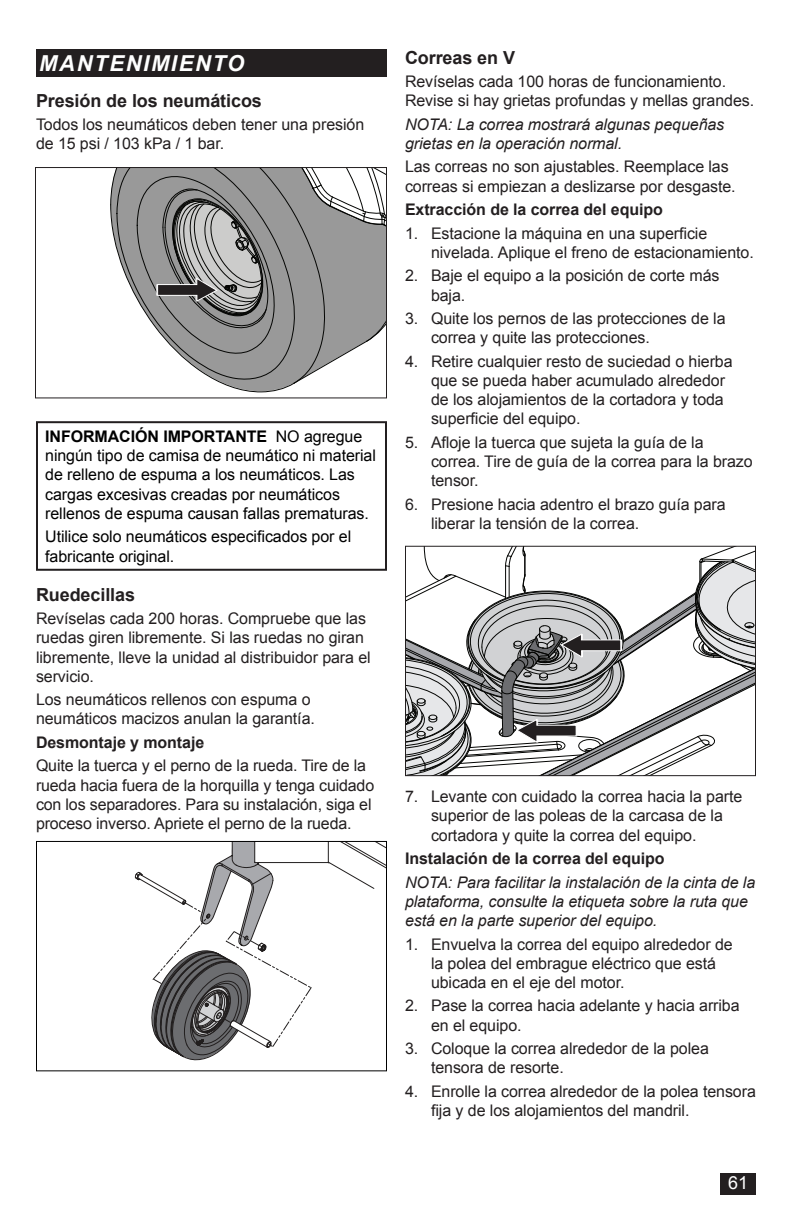
<style>
.page{position:relative;width:792px;height:1224px;background:#fff}
.page>*{position:absolute;margin:0;border:0;box-sizing:border-box;transform-origin:0 0}
.t1{font:italic 700 22px "Arial";letter-spacing:.075em;color:#fff}
.Head_9_SP{font:700 18px "Arial";letter-spacing:-.005em;color:#231f20}
.t2{font:18px "Arial";color:#fff}
.Body_Text_SP{font:16px/19.2px "Arial";letter-spacing:-.005em;color:#231f20}
.Warning_SP{font:16px/19.2px "Arial";letter-spacing:-.005em;color:#000}
.Body_Text{font:italic 16px/19.2px "Arial";letter-spacing:-.005em;color:#231f20}
.Body_Text-2{font:16px/19.2px "Arial";letter-spacing:-.005em;color:#231f20}
.Body_Bold{font:700 16px "Arial";letter-spacing:-.005em;color:#231f20}
.Body_Bold_SP{font:700 16px "Arial";letter-spacing:-.005em;color:#231f20}
.s1{font-weight:700}
</style>
<div class="page">
<div style="left:35px;top:167px;width:352px;height:231px;border:1px solid #231f20"></div>
<svg style="left:110px;top:168px;width:276px;height:225px"></svg>
<hr style="left:259px;top:862px;width:69px;height:1px;background:#211e1e">
<svg style="left:327px;top:843px;width:58px;height:46px"></svg>
<svg style="left:135px;top:843px;width:177px;height:218px"></svg>
<div style="left:36px;top:841px;width:351px;height:230px;border:1px solid #000"></div>
<svg style="left:406px;top:546px;width:350px;height:230px"></svg>
<div style="left:721px;top:1174px;width:35px;height:21px;background:#231f20"></div>
<div style="left:36px;top:49px;width:351px;height:27px;background:#231f20"></div>
<div style="left:36px;top:421px;width:351px;height:150px;border:2px solid #231f20"></div>
<h1 class="t1" style="left:39px;top:48px;width:207px">MANTENIMIENTO</h1>
<p class="Head_9_SP" style="left:36px;top:88px;width:227px">Presión de los neumáticos</p>
<p class="Body_Text_SP" style="left:36px;top:115px;width:330px">Todos los neumáticos deben tener una presión de 15 psi / 103 kPa / 1 bar.</p>
<p class="Warning_SP" style="left:45px;top:427px;width:332px"><span class="s1">INFORMACIÓN IMPORTANTE</span> NO agregue ningún tipo de camisa de neumático ni material de relleno de espuma a los neumáticos. Las cargas excesivas creadas por neumáticos rellenos de espuma causan fallas prematuras.</p>
<p class="Warning_SP" style="left:45px;top:527px;width:308px">Utilice solo neumáticos especificados por el fabricante original.</p>
<p class="Head_9_SP" style="left:36px;top:582px;width:101px">Ruedecillas</p>
<p class="Body_Text_SP" style="left:36px;top:609px;width:336px">Revíselas cada 200 horas. Compruebe que las ruedas giren libremente. Si las ruedas no giran libremente, lleve la unidad al distribuidor para el servicio.</p>
<p class="Body_Text_SP" style="left:36px;top:690px;width:280px">Los neumáticos rellenos con espuma o neumáticos macizos anulan la garantía.</p>
<p class="Body_Bold_SP" style="left:36px;top:732px;width:170px">Desmontaje y montaje</p>
<p class="Body_Text_SP" style="left:36px;top:756px;width:340px">Quite la tuerca y el perno de la rueda. Tire de la rueda hacia fuera de la horquilla y tenga cuidado con los separadores. Para su instalación, siga el proceso inverso. Apriete el perno de la rueda.</p>
<p class="Head_9_SP" style="left:405px;top:45px;width:112px">Correas en V</p>
<p class="Body_Text-2" style="left:405px;top:72px;width:351px">Revíselas cada 100 horas de funcionamiento.<br>Revise si hay grietas profundas y mellas grandes.</p>
<p class="Body_Text" style="left:405px;top:115px;width:321px">NOTA: La correa mostrará algunas pequeñas grietas en la operación normal.</p>
<p class="Body_Text-2" style="left:405px;top:157px;width:332px">Las correas no son ajustables. Reemplace las correas si empiezan a deslizarse por desgaste.</p>
<p class="Body_Bold" style="left:405px;top:199px;width:259px">Extracción de la correa del equipo</p>
<p class="Body_Text_SP" style="left:431px;top:224px;width:324px;text-indent:-26px">1. Estacione la máquina en una superficie nivelada. Aplique el freno de estacionamiento.</p>
<p class="Body_Text_SP" style="left:431px;top:266px;width:290px;text-indent:-26px">2. Baje el equipo a la posición de corte más baja.</p>
<p class="Body_Text_SP" style="left:431px;top:309px;width:296px;text-indent:-26px">3. Quite los pernos de las protecciones de la correa y quite las protecciones.</p>
<p class="Body_Text_SP" style="left:431px;top:352px;width:303px;text-indent:-26px">4. Retire cualquier resto de suciedad o hierba que se pueda haber acumulado alrededor de los alojamientos de la cortadora y toda superficie del equipo.</p>
<p class="Body_Text_SP" style="left:431px;top:433px;width:323px;text-indent:-26px">5. Afloje la tuerca que sujeta la guía de la correa. Tire de guía de la correa para la brazo tensor.</p>
<p class="Body_Text_SP" style="left:431px;top:495px;width:296px;text-indent:-26px">6. Presione hacia adentro el brazo guía para liberar la tensión de la correa.</p>
<p class="Body_Text_SP" style="left:431px;top:787px;width:313px;text-indent:-26px">7. Levante con cuidado la correa hacia la parte superior de las poleas de la carcasa de la cortadora y quite la correa del equipo.</p>
<p class="Body_Bold" style="left:405px;top:848px;width:261px">Instalación de la correa del equipo</p>
<p class="Body_Text" style="left:405px;top:873px;width:352px">NOTA: Para facilitar la instalación de la cinta de la plataforma, consulte la etiqueta sobre la ruta que está en la parte superior del equipo.</p>
<p class="Body_Text_SP" style="left:431px;top:935px;width:303px;text-indent:-26px">1. Envuelva la correa del equipo alrededor de la polea del embrague eléctrico que está ubicada en el eje del motor.</p>
<p class="Body_Text_SP" style="left:431px;top:996px;width:310px;text-indent:-26px">2. Pase la correa hacia adelante y hacia arriba en el equipo.</p>
<p class="Body_Text_SP" style="left:431px;top:1039px;width:279px;text-indent:-26px">3. Coloque la correa alrededor de la polea tensora de resorte.</p>
<p class="Body_Text_SP" style="left:431px;top:1082px;width:326px;text-indent:-26px">4. Enrolle la correa alrededor de la polea tensora fija y de los alojamientos del mandril.</p>
<p class="t2" style="left:728px;top:1171px;width:22px">61</p>
</div>
